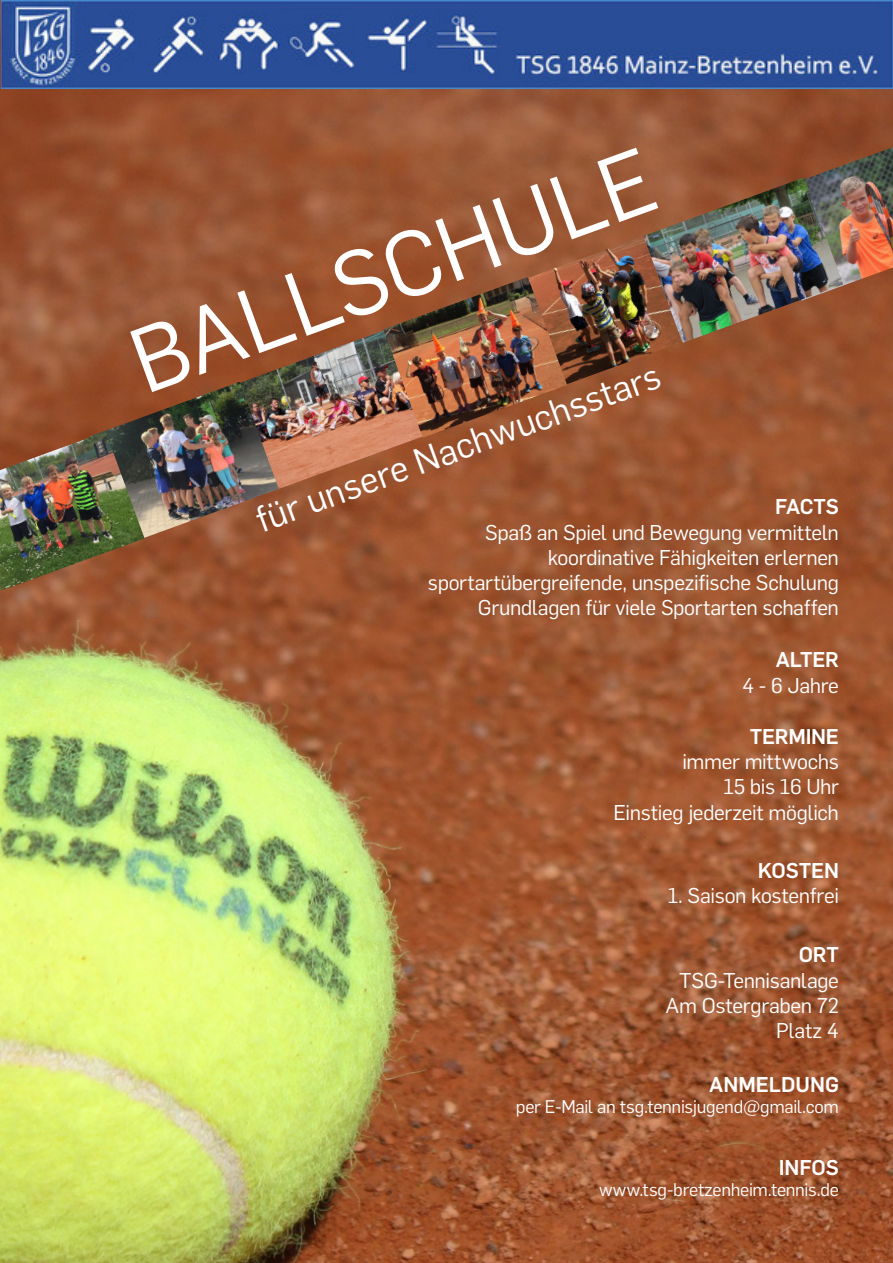
<style>
.page{position:relative;width:893px;height:1263px;background:#fff}
.page>*{position:absolute;margin:0;border:0;box-sizing:border-box;transform-origin:0 0}
.t1{font:90px "Flama";color:#fff}
.t2{font:36px "Flama";color:#fff}
.t3{font:21px "Flama";letter-spacing:-.015em;color:#fff}
.t4{font:500 21px "Flama";letter-spacing:-.005em;color:#fff}
.t5{font:18px "Flama";letter-spacing:-.02em;color:#fff}
</style>
<div class="page">
<img style="left:0;top:1px;width:893px;height:1262px">
<img style="left:1px;top:0;width:892px;height:88px">
<img style="left:763px;top:147px;width:130px;height:154px">
<img style="left:227px;top:329px;width:200px;height:165px">
<img style="left:499px;top:219px;width:229px;height:176px">
<img style="left:383px;top:277px;width:184px;height:161px">
<img style="left:90px;top:382px;width:189px;height:161px">
<img style="left:0;top:432px;width:145px;height:158px">
<img style="left:643px;top:177px;width:200px;height:166px">
<p class="t1" style="left:113px;top:306px;width:552px;rotate:-20deg">BALLSCHULE</p>
<p class="t2" style="left:249px;top:497px;width:429px;rotate:-20deg">für unsere Nachwuchsstars</p>
<p class="t4" style="left:775px;top:492px;width:65px">FACTS</p>
<p class="t3" style="left:485px;top:518px;width:355px">Spaß an Spiel und Bewegung vermitteln</p>
<p class="t3" style="left:548px;top:543px;width:293px">koordinative Fähigkeiten erlernen</p>
<p class="t3" style="left:428px;top:568px;width:412px">sportartübergreifende, unspezifische Schulung</p>
<p class="t3" style="left:478px;top:593px;width:363px">Grundlagen für viele Sportarten schaffen</p>
<p class="t4" style="left:776px;top:645px;width:65px">ALTER</p>
<p class="t3" style="left:742px;top:671px;width:98px">4 - 6 Jahre</p>
<p class="t4" style="left:750px;top:721px;width:91px">TERMINE</p>
<p class="t3" style="left:682px;top:747px;width:158px">immer mittwochs</p>
<p class="t3" style="left:723px;top:772px;width:117px">15 bis 16 Uhr</p>
<p class="t3" style="left:614px;top:798px;width:227px">Einstieg jederzeit möglich</p>
<p class="t4" style="left:758px;top:855px;width:83px">KOSTEN</p>
<p class="t3" style="left:668px;top:881px;width:173px">1. Saison kostenfrei</p>
<p class="t4" style="left:799px;top:940px;width:42px">ORT</p>
<p class="t3" style="left:679px;top:966px;width:161px">TSG-Tennisanlage</p>
<p class="t3" style="left:665px;top:991px;width:175px">Am Ostergraben 72</p>
<p class="t3" style="left:776px;top:1016px;width:64px">Platz 4</p>
<p class="t4" style="left:709px;top:1069px;width:131px">ANMELDUNG</p>
<p class="t5" style="left:516px;top:1094px;width:325px">per E-Mail an tsg.tennisjugend@gmail.com</p>
<p class="t4" style="left:779px;top:1152px;width:62px">INFOS</p>
<p class="t5" style="left:599px;top:1177px;width:241px">www.tsg-bretzenheim.tennis.de</p>
</div>
